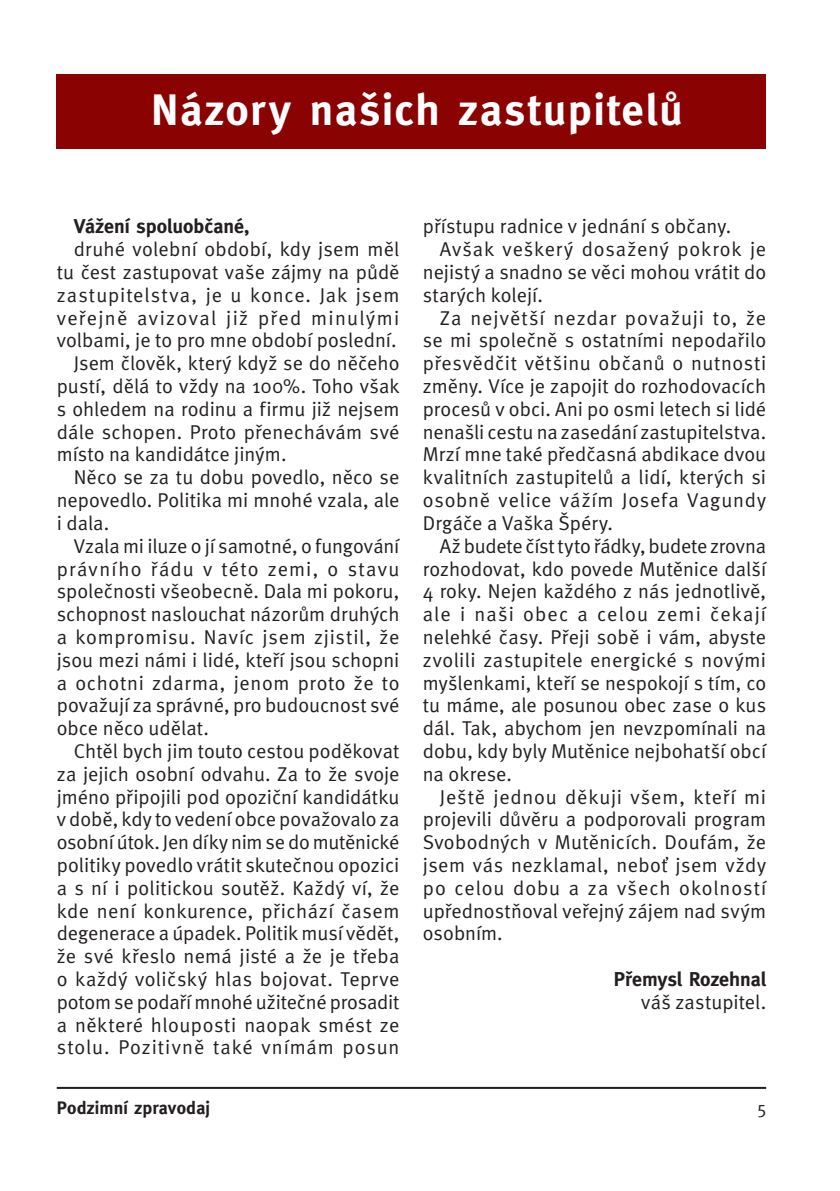
<style>
.page{position:relative;width:840px;height:1191px;background:#fff}
.page>*{position:absolute;margin:0;border:0;box-sizing:border-box;transform-origin:0 0}
.Vychozi_Ninbus_9_5{font:700 44px "Meta CE";letter-spacing:.04em;color:#fff}
.Vychozi_Ninbus_9_5-2{font:20px/22.8px "Meta CE";letter-spacing:.005em;color:#231f20;text-align:justify}
.Vychozi_Ninbus_9_5-3{font:700 20px "Meta CE";color:#231f20}
.t1{font:700 18px "Meta CE";letter-spacing:.01em;color:#231f20}
.t2{font:18px "Meta CE";color:#231f20}
</style>
<div class="page">
<hr style="left:57px;top:1087px;width:708px;height:2px;background:#231f20">
<div style="left:57px;top:74px;width:708px;height:74px;background:#8b0202"></div>
<p class="Vychozi_Ninbus_9_5" style="left:151px;top:83px;width:533px">Názory našich zastupitelů</p>
<p class="Vychozi_Ninbus_9_5-3" style="left:74px;top:215px;width:177px">Vážení spoluobčané,</p>
<p class="Vychozi_Ninbus_9_5-2" style="left:57px;top:238px;width:344px;text-indent:17px">druhé volební období, kdy jsem měl tu čest zastupovat vaše zájmy na půdě zastupitelstva, je u konce. Jak jsem veřejně avizoval již před minulými volbami, je to pro mne období poslední.</p>
<p class="Vychozi_Ninbus_9_5-2" style="left:57px;top:352px;width:344px;text-indent:17px">Jsem člověk, který když se do něčeho pustí, dělá to vždy na 100%. Toho však s ohledem na rodinu a firmu již nejsem dále schopen. Proto přenechávám své místo na kandidátce jiným.</p>
<p class="Vychozi_Ninbus_9_5-2" style="left:57px;top:466px;width:344px;text-indent:17px">Něco se za tu dobu povedlo, něco se nepovedlo. Politika mi mnohé vzala, ale i dala.</p>
<p class="Vychozi_Ninbus_9_5-2" style="left:57px;top:534px;width:344px;text-indent:17px">Vzala mi iluze o jí samotné, o fungování právního řádu v této zemi, o stavu společnosti všeobecně. Dala mi pokoru, schopnost naslouchat názorům druhých a kompromisu. Navíc jsem zjistil, že jsou mezi námi i lidé, kteří jsou schopni a ochotni zdarma, jenom proto že to považují za správné, pro budoucnost své obce něco udělat.</p>
<p class="Vychozi_Ninbus_9_5-2" style="left:57px;top:739px;width:344px;text-indent:17px">Chtěl bych jim touto cestou poděkovat za jejich osobní odvahu. Za to že svoje jméno připojili pod opoziční kandidátku v době, kdy to vedení obce považovalo za osobní útok. Jen díky nim se do mutěnické politiky povedlo vrátit skutečnou opozici a s ní i politickou soutěž. Každý ví, že kde není konkurence, přichází časem degenerace a úpadek. Politik musí vědět, že své křeslo nemá jisté a že je třeba o každý voličský hlas bojovat. Teprve potom se podaří mnohé užitečné prosadit a některé hlouposti naopak smést ze stolu. Pozitivně také vnímám posun</p>
<p class="Vychozi_Ninbus_9_5-2" style="left:422px;top:215px;width:310px">přístupu radnice v jednání s občany.</p>
<p class="Vychozi_Ninbus_9_5-2" style="left:422px;top:238px;width:344px;text-indent:17px">Avšak veškerý dosažený pokrok je nejistý a snadno se věci mohou vrátit do starých kolejí.</p>
<p class="Vychozi_Ninbus_9_5-2" style="left:422px;top:306px;width:345px;text-indent:17px">Za největší nezdar považuji to, že se mi společně s ostatními nepodařilo přesvědčit většinu občanů o nutnosti změny. Více je zapojit do rozhodovacích procesů v obci. Ani po osmi letech si lidé nenašli cestu na zasedání zastupitelstva.<br>Mrzí mne také předčasná abdikace dvou kvalitních zastupitelů a lidí, kterých si osobně velice vážím Josefa Vagundy Drgáče a Vaška Špéry.</p>
<p class="Vychozi_Ninbus_9_5-2" style="left:422px;top:534px;width:345px;text-indent:17px">Až budete číst tyto řádky, budete zrovna rozhodovat, kdo povede Mutěnice další 4 roky. Nejen každého z nás jednotlivě, ale i naši obec a celou zemi čekají nelehké časy. Přeji sobě i vám, abyste zvolili zastupitele energické s novými myšlenkami, kteří se nespokojí s tím, co tu máme, ale posunou obec zase o kus dál. Tak, abychom jen nevzpomínali na dobu, kdy byly Mutěnice nejbohatší obcí na okrese.</p>
<p class="Vychozi_Ninbus_9_5-2" style="left:422px;top:785px;width:345px;text-indent:17px">Ještě jednou děkuji všem, kteří mi projevili důvěru a podporovali program Svobodných v Mutěnicích. Doufám, že jsem vás nezklamal, neboť jsem vždy po celou dobu a za všech okolností upřednostňoval veřejný zájem nad svým osobním.</p>
<p class="Vychozi_Ninbus_9_5-3" style="left:613px;top:967px;width:154px">Přemysl Rozehnal</p>
<p class="Vychozi_Ninbus_9_5-2" style="left:640px;top:990px;width:126px">váš zastupitel.</p>
<p class="t1" style="left:57px;top:1097px;width:155px">Podzimní zpravodaj</p>
<p class="t2" style="left:756px;top:1097px;width:10px">5</p>
</div>
